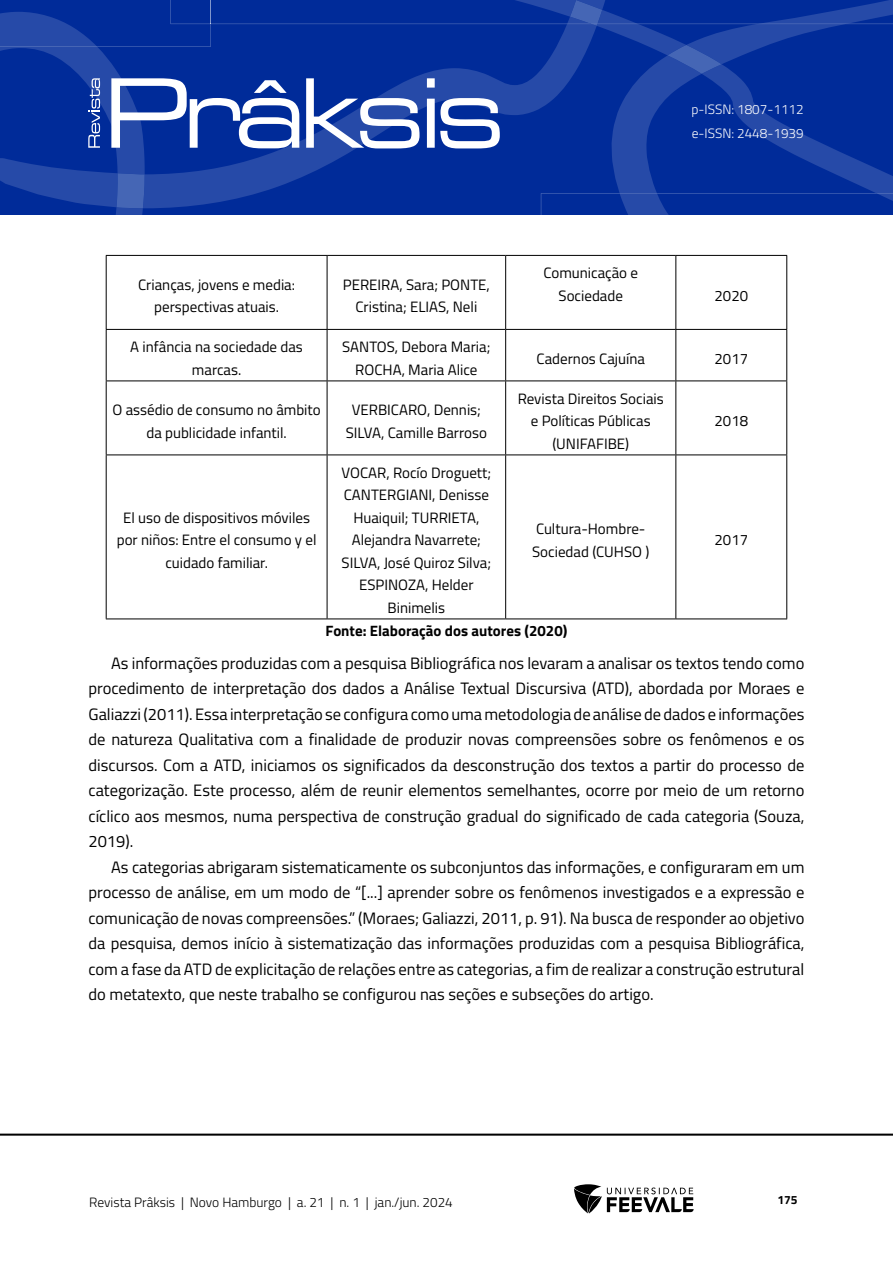
<style>
.page{position:relative;width:893px;height:1263px;background:#fff}
.page>*{position:absolute;margin:0;border:0;box-sizing:border-box;transform-origin:0 0}
.Corpo_de_texto{font:16.5px/25.5px "Titillium Web";color:#000;text-align:justify}
.CORPO_TABELA{font:15px/22.5px "Titillium Web";color:#000;text-align:center}
.Fonte{font:700 15px "Titillium Web";color:#000}
.t1{font:300 13.5px "Titillium Web";color:#000}
.t2{font:300 13.5px/24px "Titillium Web";color:#fff}
.t3{font:700 12px "Titillium Web";color:#000}
</style>
<div class="page">
<hr style="left:0;top:1133px;width:893px;height:3px;background:#000">
<svg style="left:574px;top:1184px;width:120px;height:29px"></svg>
<svg style="left:0;top:0;width:893px;height:215px;background:#1239a0"></svg>
<hr style="left:786px;top:256px;width:1px;height:73px;background:#000">
<hr style="left:786px;top:330px;width:1px;height:50px;background:#000">
<hr style="left:786px;top:381px;width:1px;height:73px;background:#000">
<hr style="left:106px;top:255px;width:221px;height:1px;background:#000">
<hr style="left:327px;top:255px;width:179px;height:1px;background:#000">
<hr style="left:506px;top:255px;width:170px;height:1px;background:#000">
<hr style="left:676px;top:255px;width:111px;height:1px;background:#000">
<hr style="left:106px;top:329px;width:221px;height:1px;background:#000">
<hr style="left:327px;top:329px;width:179px;height:1px;background:#000">
<hr style="left:506px;top:329px;width:170px;height:1px;background:#000">
<hr style="left:676px;top:329px;width:111px;height:1px;background:#000">
<hr style="left:106px;top:380px;width:221px;height:1px;background:#000">
<hr style="left:327px;top:380px;width:179px;height:1px;background:#000">
<hr style="left:506px;top:380px;width:170px;height:1px;background:#000">
<hr style="left:676px;top:380px;width:111px;height:1px;background:#000">
<hr style="left:106px;top:454px;width:221px;height:1px;background:#000">
<hr style="left:327px;top:454px;width:179px;height:1px;background:#000">
<hr style="left:506px;top:454px;width:170px;height:1px;background:#000">
<hr style="left:676px;top:454px;width:111px;height:1px;background:#000">
<hr style="left:106px;top:618px;width:221px;height:1px;background:#000">
<hr style="left:327px;top:618px;width:179px;height:1px;background:#000">
<hr style="left:506px;top:618px;width:170px;height:1px;background:#000">
<hr style="left:676px;top:618px;width:111px;height:1px;background:#000">
<hr style="left:106px;top:256px;width:1px;height:73px;background:#000">
<hr style="left:327px;top:256px;width:1px;height:73px;background:#000">
<hr style="left:505px;top:256px;width:1px;height:73px;background:#000">
<hr style="left:675px;top:256px;width:1px;height:73px;background:#000">
<hr style="left:106px;top:330px;width:1px;height:50px;background:#000">
<hr style="left:327px;top:330px;width:1px;height:50px;background:#000">
<hr style="left:505px;top:330px;width:1px;height:50px;background:#000">
<hr style="left:675px;top:330px;width:1px;height:50px;background:#000">
<hr style="left:106px;top:381px;width:1px;height:73px;background:#000">
<hr style="left:327px;top:381px;width:1px;height:73px;background:#000">
<hr style="left:505px;top:381px;width:1px;height:73px;background:#000">
<hr style="left:675px;top:381px;width:1px;height:73px;background:#000">
<hr style="left:106px;top:455px;width:1px;height:163px;background:#000">
<hr style="left:327px;top:455px;width:1px;height:163px;background:#000">
<hr style="left:505px;top:455px;width:1px;height:163px;background:#000">
<hr style="left:675px;top:455px;width:1px;height:163px;background:#000">
<hr style="left:786px;top:455px;width:1px;height:163px;background:#000">
<p class="CORPO_TABELA" style="left:138px;top:272px;width:158px">Crianças, jovens e media: perspectivas atuais.</p>
<p class="CORPO_TABELA" style="left:343px;top:272px;width:148px">PEREIRA, Sara; PONTE,<br>Cristina; ELIAS, Neli</p>
<p class="CORPO_TABELA" style="left:543px;top:261px;width:96px">Comunicação e<br>Sociedade</p>
<p class="t2" style="left:691px;top:97px;width:114px">p-ISSN: 1807-1112 e-ISSN: 2448-1939</p>
<p class="CORPO_TABELA" style="left:714px;top:284px;width:35px">2020</p>
<p class="CORPO_TABELA" style="left:130px;top:335px;width:174px">A infância na sociedade das marcas.</p>
<p class="CORPO_TABELA" style="left:342px;top:335px;width:150px">SANTOS, Debora Maria;<br>ROCHA, Maria Alice</p>
<p class="CORPO_TABELA" style="left:537px;top:346px;width:110px">Cadernos Cajuína</p>
<p class="CORPO_TABELA" style="left:714px;top:346px;width:35px">2017</p>
<p class="CORPO_TABELA" style="left:112px;top:398px;width:210px">O assédio de consumo no âmbito da publicidade infantil.</p>
<p class="CORPO_TABELA" style="left:346px;top:398px;width:143px">VERBICARO, Dennis;<br>SILVA, Camille Barroso</p>
<p class="CORPO_TABELA" style="left:518px;top:387px;width:148px">Revista Direitos Sociais e Políticas Públicas (UNIFAFIBE)</p>
<p class="CORPO_TABELA" style="left:714px;top:409px;width:35px">2018</p>
<p class="CORPO_TABELA" style="left:117px;top:506px;width:201px">El uso de dispositivos móviles por niños: Entre el consumo y el cuidado familiar.</p>
<p class="CORPO_TABELA" style="left:342px;top:461px;width:151px">VOCAR, Rocío Droguett;<br>CANTERGIANI, Denisse<br>Huaiquil; TURRIETA,<br>Alejandra Navarrete;<br>SILVA, José Quiroz Silva;<br>ESPINOZA, Helder<br>Binimelis</p>
<p class="CORPO_TABELA" style="left:532px;top:517px;width:119px;text-align:left">Cultura-Hombre-<br>Sociedad (CUHSO )</p>
<p class="CORPO_TABELA" style="left:714px;top:528px;width:35px">2017</p>
<p class="Fonte" style="left:326px;top:619px;width:243px">Fonte: Elaboração dos autores (2020)</p>
<p class="Corpo_de_texto" style="left:88px;top:649px;width:717px;text-indent:22px">As informações produzidas com a pesquisa Bibliográfica nos levaram a analisar os textos tendo como procedimento de interpretação dos dados a Análise Textual Discursiva (ATD), abordada por Moraes e Galiazzi (2011). Essa interpretação se configura como uma metodologia de análise de dados e informações de natureza Qualitativa com a finalidade de produzir novas compreensões sobre os fenômenos e os discursos. Com a ATD, iniciamos os significados da desconstrução dos textos a partir do processo de categorização. Este processo, além de reunir elementos semelhantes, ocorre por meio de um retorno cíclico aos mesmos, numa perspectiva de construção gradual do significado de cada categoria (Souza, 2019).</p>
<p class="Corpo_de_texto" style="left:88px;top:853px;width:718px;text-indent:22px">As categorias abrigaram sistematicamente os subconjuntos das informações, e configuraram em um processo de análise, em um modo de “[...] aprender sobre os fenômenos investigados e a expressão e comunicação de novas compreensões.” (Moraes; Galiazzi, 2011, p. 91). Na busca de responder ao objetivo da pesquisa, demos início à sistematização das informações produzidas com a pesquisa Bibliográfica, com a fase da ATD de explicitação de relações entre as categorias, a fim de realizar a construção estrutural do metatexto, que neste trabalho se configurou nas seções e subseções do artigo.</p>
<p class="t1" style="left:89px;top:1192px;width:365px">Revista Prâksis | Novo Hamburgo | a. 21 | n. 1 | jan./jun. 2024</p>
<p class="t3" style="left:777px;top:1190px;width:22px">175</p>
</div>
